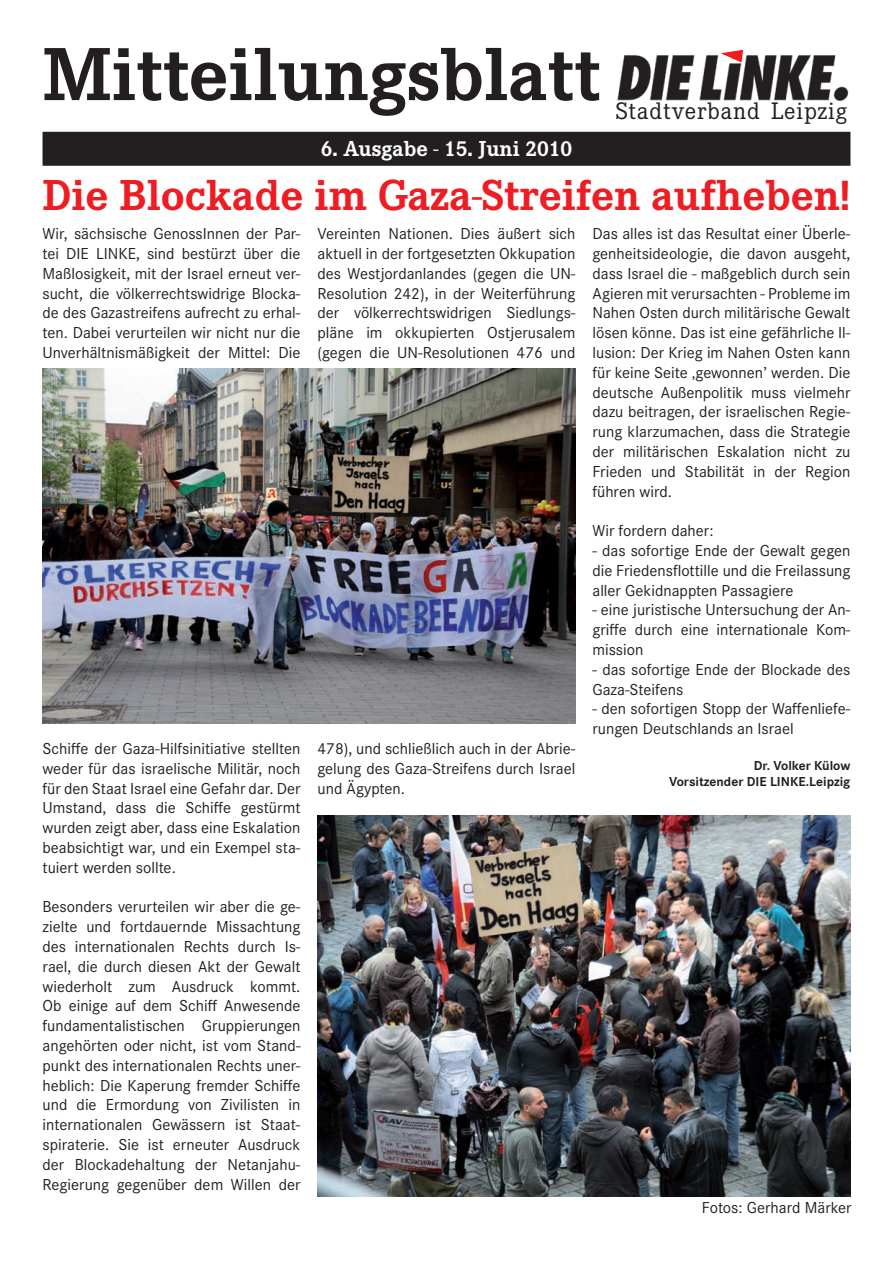
<style>
.page{position:relative;width:893px;height:1263px;background:#fff}
.page>*{position:absolute;margin:0;border:0;box-sizing:border-box;transform-origin:0 0}
.t1{font:700 78px "Corporate E";color:#231f20}
.t2{font:700 45px "Corporate E";color:#ee1d23}
.t3{font:24.75px "Corporate E";letter-spacing:.035em;color:#231f20}
.t4{font:700 22.5px "Corporate E";color:#fff}
.t5{font:16.5px/19.8px "Corporate S";color:#231f20;text-align:justify}
.t6{font:700 13.5px/16.2px "Corporate S";color:#231f20;text-align:right}
</style>
<div class="page">
<img style="left:617px;top:55px;width:232px;height:46px">
<div style="left:43px;top:133px;width:807px;height:32px;background:#231f20"></div>
<div style="left:43px;top:132px;width:807px;height:34px;border:2px solid #231f20"></div>
<svg style="left:721px;top:49px;width:23px;height:15px"></svg>
<img style="left:43px;top:369px;width:532px;height:354px">
<img style="left:317px;top:815px;width:533px;height:381px">
<h1 class="t1" style="left:43px;top:30px;width:560px">Mitteilungsblatt</h1>
<h3 class="t4" style="left:321px;top:135px;width:253px">6. Ausgabe - 15. Juni 2010</h3>
<h3 class="t3" style="left:616px;top:98px;width:233px">Stadtverband Leipzig</h3>
<h2 class="t2" style="left:43px;top:170px;width:809px">Die Blockade im Gaza-Streifen aufheben!</h2>
<p class="t5" style="left:317px;top:224px;width:259px">Vereinten Nationen. Dies äußert sich aktuell in der fortgesetzten Okkupation des Westjordanlandes (gegen die UN-Resolution 242), in der Weiterführung der völkerrechtswidrigen Siedlungs&shy;pläne im okkupierten Ostjerusalem (gegen die UN-Resolutionen 476 und</p>
<p class="t5" style="left:592px;top:224px;width:259px">Das alles ist das Resultat einer Überle&shy;genheitsideologie, die davon ausgeht, dass Israel die - maßgeblich durch sein Agieren mit verursachten - Probleme im Nahen Osten durch militärische Gewalt lösen könne. Das ist eine gefährliche Il&shy;lusion: Der Krieg im Nahen Osten kann für keine Seite ‚gewonnen’ werden. Die deutsche Außenpolitik muss vielmehr dazu beitragen, der israelischen Regie&shy;rung klarzumachen, dass die Strategie der militärischen Eskalation nicht zu Frieden und Stabilität in der Region führen wird.</p>
<p class="t5" style="left:592px;top:521px;width:123px">Wir fordern daher:</p>
<p class="t5" style="left:592px;top:541px;width:259px">- das sofortige Ende der Gewalt gegen die Friedensflottille und die Freilassung aller Gekidnappten Passagiere</p>
<p class="t5" style="left:592px;top:600px;width:259px">- eine juristische Untersuchung der An&shy;griffe durch eine internationale Kom&shy;mission</p>
<p class="t5" style="left:592px;top:659px;width:259px">- das sofortige Ende der Blockade des<br>Gaza-Steifens</p>
<p class="t5" style="left:592px;top:699px;width:259px">- den sofortigen Stopp der Waffenliefe&shy;rungen Deutschlands an Israel</p>
<p class="t6" style="left:669px;top:758px;width:183px">Dr. Volker Külow<br>Vorsitzender DIE LINKE.Leipzig</p>
<p class="t5" style="left:43px;top:224px;width:259px">Wir, sächsische GenossInnen der Par&shy;tei DIE LINKE, sind bestürzt über die Maßlosigkeit, mit der Israel erneut ver&shy;sucht, die völkerrechtswidrige Blocka&shy;de des Gazastreifens aufrecht zu erhal&shy;ten. Dabei verurteilen wir nicht nur die Unverhältnismäßigkeit der Mittel: Die</p>
<p class="t5" style="left:43px;top:739px;width:259px">Schiffe der Gaza-Hilfsinitiative stellten weder für das israelische Militär, noch für den Staat Israel eine Gefahr dar. Der Umstand, dass die Schiffe gestürmt wurden zeigt aber, dass eine Eskalation beabsichtigt war, und ein Exempel sta&shy;tuiert werden sollte.</p>
<p class="t5" style="left:43px;top:897px;width:259px">Besonders verurteilen wir aber die ge&shy;zielte und fortdauernde Missachtung des internationalen Rechts durch Is&shy;rael, die durch diesen Akt der Gewalt wiederholt zum Ausdruck kommt.<br>Ob einige auf dem Schiff Anwesende fundamentalistischen Gruppierungen angehörten oder nicht, ist vom Stand&shy;punkt des internationalen Rechts uner&shy;heblich: Die Kaperung fremder Schiffe und die Ermordung von Zivilisten in internationalen Gewässern ist Staat&shy;spiraterie. Sie ist erneuter Ausdruck der Blockadehaltung der Netanjahu-Regierung gegenüber dem Willen der</p>
<p class="t5" style="left:317px;top:739px;width:259px">478), und schließlich auch in der Abrie&shy;gelung des Gaza-Streifens durch Israel und Ägypten.</p>
<p class="t5" style="left:702px;top:1197px;width:151px">Fotos: Gerhard Märker</p>
</div>
